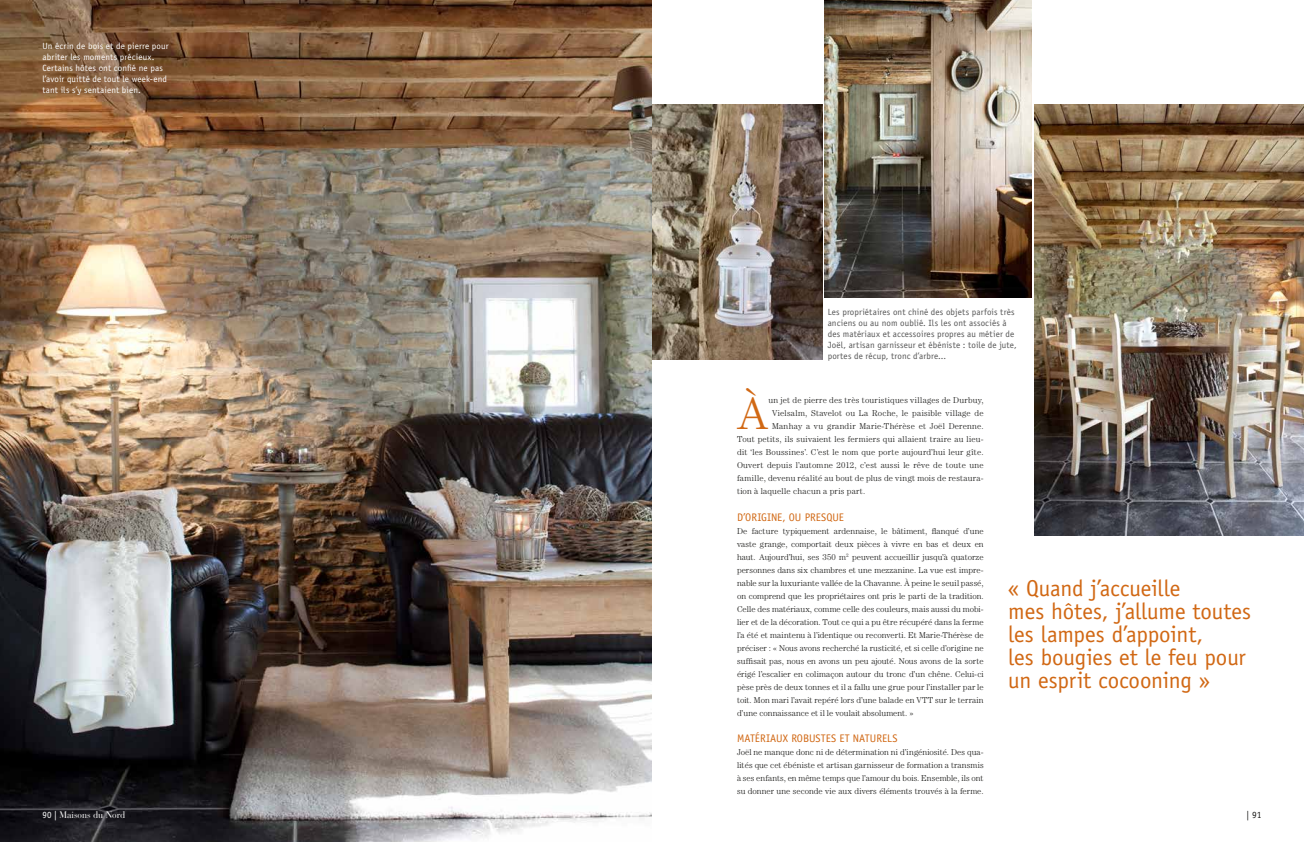
<style>
.page{position:relative;width:1304px;height:842px;background:#fff}
.page>*{position:absolute;margin:0;border:0;box-sizing:border-box;transform-origin:0 0}
.t1{font:300 46.3px "Century Std";color:#d16814}
.t2{font:23px/23px "Officina Sans Std";color:#d16814}
.t3{font:11px "Officina Sans Std";letter-spacing:-.005em;color:#d16814}
.t4{font:9.5px "Bauer Bodoni";color:#fff;scale:.95 1}
.t5{font:9.5px "Officina Sans Std";color:#1a1a18;scale:.95 1}
.t6{font:9px/11px "Officina Sans Std";letter-spacing:.015em;color:#565656}
.t7{font:9px/11px "Officina Sans Std";letter-spacing:.015em;color:#fff}
.t8{font:300 8.5px/13px "Century Std";letter-spacing:.02em;color:#1a1a18;text-align:justify}
.s1{font-family:"Officina Sans Std"}
</style>
<div class="page">
<img style="left:652px;top:105px;width:170px;height:255px">
<img style="left:825px;top:0;width:207px;height:298px">
<img style="left:0;top:0;width:652px;height:842px">
<img style="left:1034px;top:105px;width:270px;height:431px">
<p class="t7" style="left:43px;top:41px;width:128px">Un écrin de bois et de pierre pour abriter les moments précieux.<br>Certains hôtes ont confié ne pas l’avoir quitté de tout le week-end tant ils s’y sentaient bien.</p>
<p class="t6" style="left:828px;top:307px;width:190px">Les propriétaires ont chiné des objets parfois très anciens ou au nom oublié. Ils les ont associés à des matériaux et accessoires propres au métier de Joël, artisan garnisseur et ébéniste : toile de jute, portes de récup, tronc d’arbre...</p>
<h1 class="t1" style="left:737px;top:386px;width:32px">À</h1>
<p class="t8" style="left:768px;top:393px;width:217px">un jet de pierre des très touristiques villages de Durbuy,</p>
<p class="t8" style="left:772px;top:406px;width:213px">Vielsalm, Stavelot ou La Roche, le paisible village de</p>
<p class="t8" style="left:772px;top:419px;width:213px">Manhay a vu grandir Marie-Thérèse et Joël Derenne.</p>
<p class="t8" style="left:737px;top:432px;width:248px">Tout petits, ils suivaient les fermiers qui allaient traire au lieu-</p>
<p class="t8" style="left:737px;top:445px;width:248px">dit ‘les Boussines’. C’est le nom que porte aujourd’hui leur gîte.</p>
<p class="t8" style="left:737px;top:458px;width:248px">Ouvert depuis l’automne 2012, c’est aussi le rêve de toute une</p>
<p class="t8" style="left:737px;top:471px;width:248px">famille, devenu réalité au bout de plus de vingt mois de restaura-</p>
<p class="t8" style="left:737px;top:484px;width:130px">tion à laquelle chacun a pris part.</p>
<p class="t3" style="left:737px;top:511px;width:108px">D’origine, ou presque</p>
<p class="t8" style="left:737px;top:524px;width:248px">De facture typiquement ardennaise, le bâtiment, flanqué d’une vaste grange, comportait deux pièces à vivre en bas et deux en haut. Aujourd’hui, ses 350 m<sup>2</sup> peuvent accueillir jusqu’à quatorze personnes dans six chambres et une mezzanine. La vue est impre&shy;nable sur la luxuriante vallée de la Chavanne. À peine le seuil passé, on comprend que les propriétaires ont pris le parti de la tradition.<br>Celle des matériaux, comme celle des couleurs, mais aussi du mobi&shy;lier et de la décoration. Tout ce qui a pu être récupéré dans la ferme l’a été et maintenu à l’identique ou reconverti. Et Marie-Thérèse de préciser : « Nous avons recherché la rusticité, et si celle d’origine ne suffisait pas, nous en avons un peu ajouté. Nous avons de la sorte érigé l’escalier en colimaçon autour du tronc d’un chêne. Celui-ci pèse près de deux tonnes et il a fallu une grue pour l’installer par le toit. Mon mari l’avait repéré lors d’une balade en VTT sur le terrain d’une connaissance et il le voulait absolument. »</p>
<p class="t3" style="left:737px;top:732px;width:156px">Matériaux robustes et naturels</p>
<p class="t8" style="left:737px;top:745px;width:248px">Joël ne manque donc ni de détermination ni d’ingéniosité. Des qua&shy;lités que cet ébéniste et artisan garnisseur de formation a transmis à ses enfants, en même temps que l’amour du bois. Ensemble, ils ont su donner une seconde vie aux divers éléments trouvés à la ferme.</p>
<h2 class="t2" style="left:1008px;top:577px;width:245px">« Quand j’accueille<br>mes hôtes, j’allume toutes les lampes d’appoint,<br>les bougies et le feu pour un esprit cocooning »</h2>
<p class="t4" style="left:43px;top:809px;width:89px"><span class="s1">90 |</span> Maisons du Nord</p>
<p class="t5" style="left:1247px;top:809px;width:17px">| 91</p>
</div>
